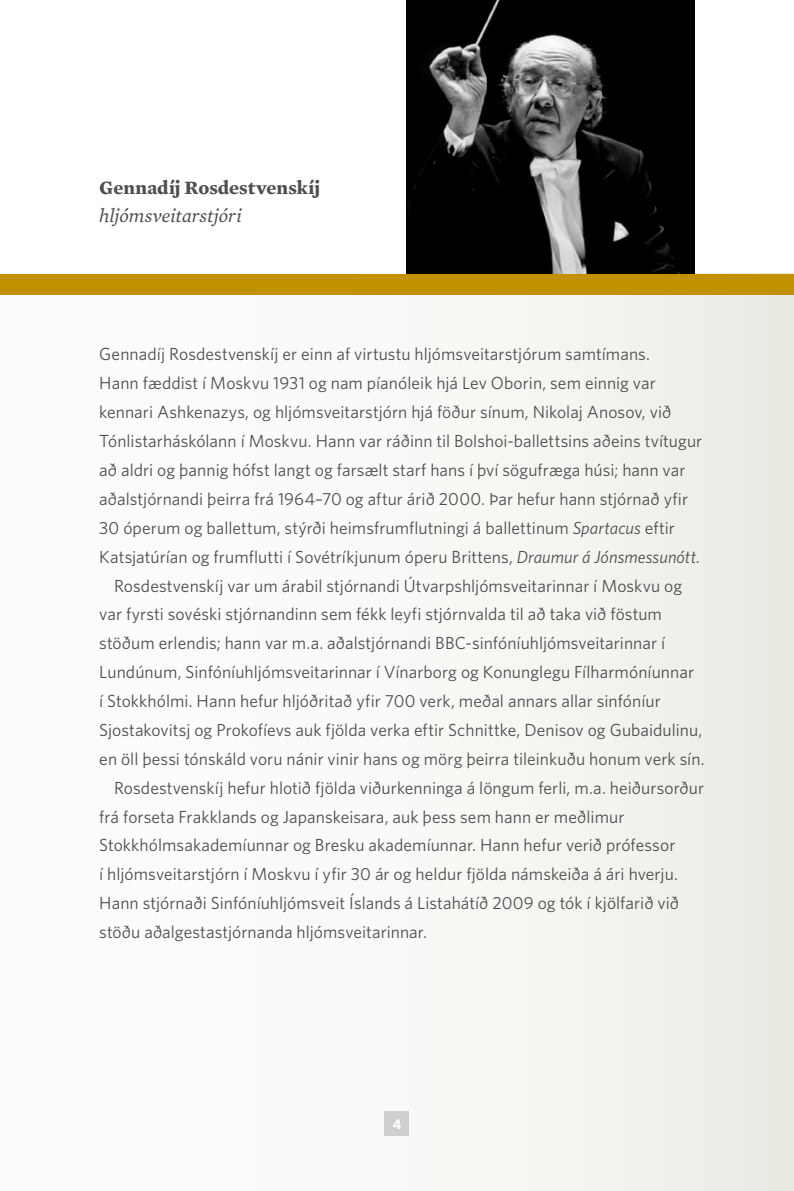
<style>
.page{position:relative;width:794px;height:1191px;background:#fff}
.page>*{position:absolute;margin:0;border:0;box-sizing:border-box;transform-origin:0 0}
.t1{font:700 19.25px "Mercury Text G2";color:#4e4e4d}
.t2{font:italic 19.25px "Mercury Text G2";letter-spacing:-.005em;color:#4e4e4d}
.t3{font:17.5px "Whitney";letter-spacing:.005em;color:#4e4e4d}
.t4{font:700 14px "Whitney";color:#fff}
.s1{font-style:italic}
</style>
<div class="page">
<div style="left:0;top:274px;width:794px;height:917px;background:linear-gradient(to right,#fff,#efeee9)"></div>
<div style="left:384px;top:1111px;width:25px;height:25px;background:#cfcfcf"></div>
<div style="left:0;top:274px;width:794px;height:21px;background:#c19100"></div>
<img style="left:407px;top:0;width:287px;height:274px">
<p class="t1" style="left:99px;top:176px;width:222px">Gennadíj Rosdestvenskíj</p>
<p class="t2" style="left:99px;top:205px;width:144px">hljómsveitarstjóri</p>
<p class="t3" style="left:99px;top:344px;width:552px">Gennadíj Rosdestvenskíj er einn af virtustu hljómsveitarstjórum samtímans.</p>
<p class="t3" style="left:99px;top:373px;width:558px">Hann fæddist í Moskvu 1931 og nam píanóleik hjá Lev Oborin, sem einnig var</p>
<p class="t3" style="left:99px;top:402px;width:573px">kennari Ashkenazys, og hljómsveitarstjórn hjá föður sínum, Nikolaj Anosov, við</p>
<p class="t3" style="left:99px;top:430px;width:604px">Tónlistarháskólann í Moskvu. Hann var ráðinn til Bolshoi-ballettsins aðeins tvítugur</p>
<p class="t3" style="left:99px;top:459px;width:588px">að aldri og þannig hófst langt og farsælt starf hans í því sögufræga húsi; hann var</p>
<p class="t3" style="left:99px;top:488px;width:590px">aðalstjórnandi þeirra frá 1964–70 og aftur árið 2000. Þar hefur hann stjórnað yfir</p>
<p class="t3" style="left:99px;top:517px;width:577px">30 óperum og ballettum, stýrði heimsfrumflutningi á ballettinum <span class="s1">Spartacus</span> eftir</p>
<p class="t3" style="left:99px;top:546px;width:602px">Katsjatúrían og frumflutti í Sovétríkjunum óperu Brittens, <span class="s1">Draumur á Jónsmessunótt</span>.</p>
<p class="t3" style="left:114px;top:575px;width:569px">Rosdestvenskíj var um árabil stjórnandi Útvarpshljómsveitarinnar í Moskvu og</p>
<p class="t3" style="left:99px;top:604px;width:564px">var fyrsti sovéski stjórnandinn sem fékk leyfi stjórnvalda til að taka við föstum</p>
<p class="t3" style="left:99px;top:633px;width:567px">stöðum erlendis; hann var m.a. aðalstjórnandi BBC-sinfóníuhljómsveitarinnar í</p>
<p class="t3" style="left:99px;top:661px;width:596px">Lundúnum, Sinfóníuhljómsveitarinnar í Vínarborg og Konunglegu Fílharmóníunnar</p>
<p class="t3" style="left:99px;top:690px;width:563px">í Stokkhólmi. Hann hefur hljóðritað yfir 700 verk, meðal annars allar sinfóníur</p>
<p class="t3" style="left:99px;top:719px;width:604px">Sjostakovitsj og Prokofíevs auk fjölda verka eftir Schnittke, Denisov og Gubaidulinu,</p>
<p class="t3" style="left:99px;top:748px;width:607px">en öll þessi tónskáld voru nánir vinir hans og mörg þeirra tileinkuðu honum verk sín.</p>
<p class="t3" style="left:114px;top:777px;width:591px">Rosdestvenskíj hefur hlotið fjölda viðurkenninga á löngum ferli, m.a. heiðursorður</p>
<p class="t3" style="left:99px;top:806px;width:526px">frá forseta Frakklands og Japanskeisara, auk þess sem hann er meðlimur</p>
<p class="t3" style="left:99px;top:835px;width:577px">Stokkhólmsakademíunnar og Bresku akademíunnar. Hann hefur verið prófessor</p>
<p class="t3" style="left:99px;top:864px;width:580px">í hljómsveitarstjórn í Moskvu í yfir 30 ár og heldur fjölda námskeiða á ári hverju.</p>
<p class="t3" style="left:99px;top:892px;width:581px">Hann stjórnaði Sinfóníuhljómsveit Íslands á Listahátíð 2009 og tók í kjölfarið við</p>
<p class="t3" style="left:99px;top:921px;width:329px">stöðu aðalgestastjórnanda hljómsveitarinnar.</p>
<p class="t4" style="left:393px;top:1115px;width:10px">4</p>
</div>
